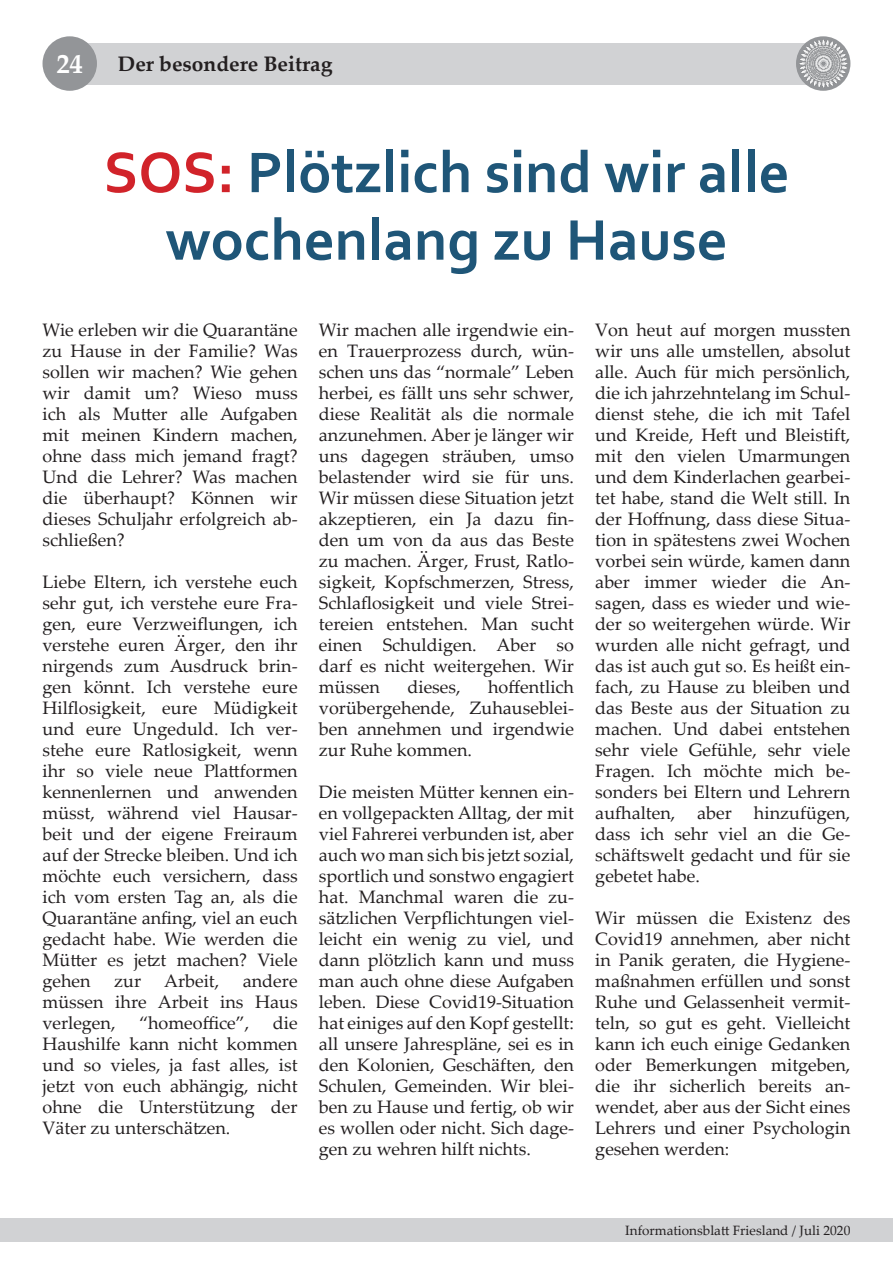
<style>
.page{position:relative;width:893px;height:1263px;background:#fff}
.page>*{position:absolute;margin:0;border:0;box-sizing:border-box;transform-origin:0 0}
.t1{font:700 60px "Corbel";color:#1f5678}
.t2{font:700 27px "Palatino Linotype";color:#fff}
.t3{font:700 21px "Palatino Linotype";color:#231f20}
.t4{font:18px/21px "Palatino Linotype";color:#231f20;text-align:justify}
.t5{font:13.5px "Palatino Linotype";color:#231f20}
.s1{color:#d1232a}
</style>
<div class="page">
<div style="left:0;top:1219px;width:893px;height:23px;background:#d1d2d4"></div>
<div style="left:70px;top:43px;width:753px;height:42px;background:#d1d2d4"></div>
<div style="left:796px;top:36px;width:54px;height:55px;background:#939598;border-radius:50%"></div>
<div style="left:43px;top:36px;width:54px;height:55px;background:#939598;border-radius:50%"></div>
<img style="left:799px;top:39px;width:48px;height:49px;border-radius:24px">
<h2 class="t2" style="left:57px;top:45px;width:28px">24</h2>
<p class="t3" style="left:118px;top:49px;width:216px">Der besondere Beitrag</p>
<p class="t1" style="left:104px;top:135px;width:687px"><span class="s1">SOS:</span> Plötzlich sind wir alle</p>
<p class="t1" style="left:166px;top:203px;width:563px">wochenlang zu Hause</p>
<p class="t4" style="left:43px;top:319px;width:257px">Wie erleben wir die Quarantäne zu Hause in der Familie? Was sollen wir machen? Wie gehen wir damit um? Wieso muss ich als Mutter alle Aufgaben mit meinen Kindern machen, ohne dass mich jemand fragt?<br>Und die Lehrer? Was machen die überhaupt? Können wir dieses Schuljahr erfolgreich ab&shy;schließen?</p>
<p class="t4" style="left:43px;top:571px;width:257px">Liebe Eltern, ich verstehe euch sehr gut, ich verstehe eure Fra&shy;gen, eure Verzweiflungen, ich verstehe euren Ärger, den ihr nirgends zum Ausdruck brin&shy;gen könnt. Ich verstehe eure Hilflosigkeit, eure Müdigkeit und eure Ungeduld. Ich ver&shy;stehe eure Ratlosigkeit, wenn ihr so viele neue Plattformen kennenlernen und anwenden müsst, während viel Hausar-</p>
<p class="t4" style="left:43px;top:823px;width:257px">beit und der eigene Freiraum auf der Strecke bleiben. Und ich möchte euch versichern, dass ich vom ersten Tag an, als die Quarantäne anfing, viel an euch gedacht habe. Wie werden die Mütter es jetzt machen? Viele</p>
<p class="t4" style="left:43px;top:970px;width:50px">gehen</p>
<p class="t4" style="left:114px;top:970px;width:28px">zur</p>
<p class="t4" style="left:164px;top:970px;width:57px">Arbeit,</p>
<p class="t4" style="left:43px;top:970px;width:257px;text-indent:200px">andere müssen ihre Arbeit ins Haus verlegen,</p>
<p class="t4" style="left:139px;top:1012px;width:112px">“homeoffice”,</p>
<p class="t4" style="left:43px;top:1012px;width:257px;text-indent:230px">die Haushilfe kann nicht kommen und so vieles, ja fast alles, ist jetzt von euch abhängig, nicht ohne die Unterstützung der Väter zu unterschätzen.</p>
<p class="t4" style="left:319px;top:319px;width:257px">Wir machen alle irgendwie ein&shy;en Trauerprozess durch, wün&shy;schen uns das “normale” Leben herbei, es fällt uns sehr schwer, diese Realität als die normale anzunehmen. Aber je länger wir uns dagegen sträuben, umso belastender wird sie für uns.<br>Wir müssen diese Situation jetzt akzeptieren, ein Ja dazu fin&shy;den um von da aus das Beste zu machen. Ärger, Frust, Ratlo&shy;sigkeit, Kopfschmerzen, Stress, Schlaflosigkeit und viele Strei-</p>
<p class="t4" style="left:319px;top:613px;width:257px">tereien entstehen. Man sucht einen Schuldigen. Aber so darf es nicht weitergehen. Wir müssen</p>
<p class="t4" style="left:319px;top:676px;width:257px;text-indent:169px">hoffentlich vorübergehende, Zuhauseblei&shy;ben annehmen und irgendwie zur Ruhe kommen.</p>
<p class="t4" style="left:319px;top:781px;width:257px">Die meisten Mütter kennen ein&shy;en vollgepackten Alltag, der mit viel Fahrerei verbunden ist, aber auch wo man sich bis jetzt sozial, sportlich und sonstwo engagiert hat. Manchmal waren die zu-</p>
<p class="t4" style="left:319px;top:907px;width:257px">sätzlichen Verpflichtungen viel&shy;leicht ein wenig zu viel, und dann plötzlich kann und muss man auch ohne diese Aufgaben leben. Diese Covid19-Situation hat einiges auf den Kopf gestellt: all unsere Jahrespläne, sei es in den Kolonien, Geschäften, den Schulen, Gemeinden. Wir blei&shy;ben zu Hause und fertig, ob wir es wollen oder nicht. Sich dage&shy;gen zu wehren hilft nichts.</p>
<p class="t4" style="left:407px;top:676px;width:55px">dieses,</p>
<p class="t4" style="left:595px;top:319px;width:257px">Von heut auf morgen mussten wir uns alle umstellen, absolut alle. Auch für mich persönlich, die ich jahrzehntelang im Schul&shy;dienst stehe, die ich mit Tafel und Kreide, Heft und Bleistift, mit den vielen Umarmungen und dem Kinderlachen gearbei&shy;tet habe, stand die Welt still. In der Hoffnung, dass diese Situa&shy;tion in spätestens zwei Wochen vorbei sein würde, kamen dann aber immer wieder die An&shy;sagen, dass es wieder und wie&shy;der so weitergehen würde. Wir wurden alle nicht gefragt, und das ist auch gut so. Es heißt ein&shy;fach, zu Hause zu bleiben und das Beste aus der Situation zu machen. Und dabei entstehen sehr viele Gefühle, sehr viele Fragen. Ich möchte mich be&shy;sonders bei Eltern und Lehrern aufhalten, aber hinzufügen, dass ich sehr viel an die Ge&shy;schäftswelt gedacht und für sie gebetet habe.</p>
<p class="t4" style="left:595px;top:907px;width:257px">Wir müssen die Existenz des Covid19 annehmen, aber nicht in Panik geraten, die Hygiene&shy;maßnahmen erfüllen und sonst Ruhe und Gelassenheit vermit&shy;teln, so gut es geht. Vielleicht kann ich euch einige Gedanken oder Bemerkungen mitgeben, die ihr sicherlich bereits an&shy;wendet, aber aus der Sicht eines Lehrers und einer Psychologin gesehen werden:</p>
<p class="t5" style="left:625px;top:1220px;width:227px">Informationsblatt Friesland / Juli 2020</p>
</div>
